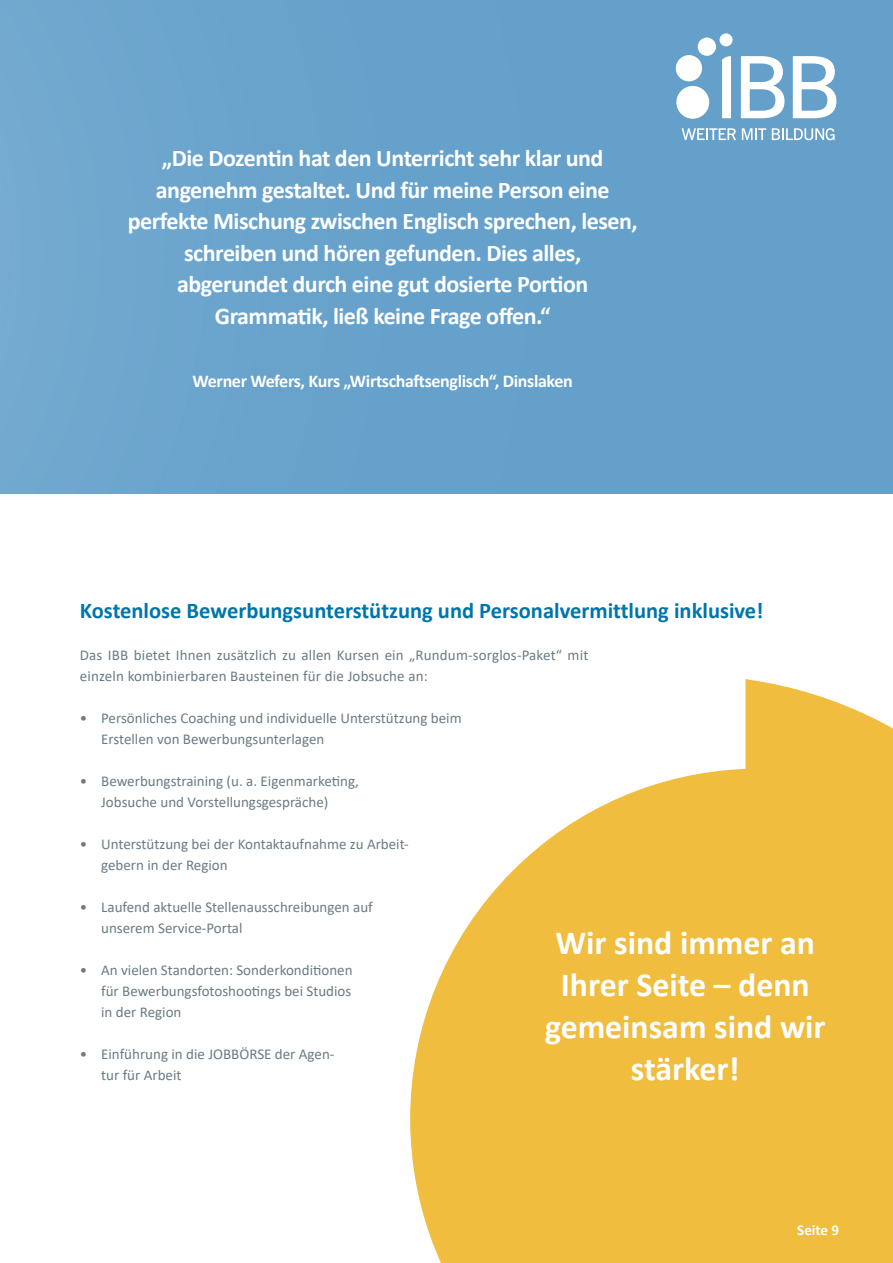
<style>
.page{position:relative;width:893px;height:1263px;background:#fff}
.page>*{position:absolute;margin:0;border:0;box-sizing:border-box;transform-origin:0 0}
.t1{font:700 33.9px/42px "Calibri";color:#fff;text-align:center}
.t2{font:700 24px/31.5px "Calibri";letter-spacing:-.02em;color:#fff;text-align:center}
.t3{font:700 22.5px "Calibri";color:#0075aa}
.t4{font:700 18px "Calibri";letter-spacing:-.02em;color:#fff}
.t5{font:15px/21px "Calibri";color:#6b7b84}
.t6{font:700 15px "Calibri";color:#fff}
</style>
<div class="page">
<img style="left:0;top:0;width:893px;height:493px">
<svg style="left:722px;top:56px;width:9px;height:62px"></svg>
<svg style="left:682px;top:128px;width:54px;height:12px"></svg>
<svg style="left:742px;top:128px;width:24px;height:12px"></svg>
<svg style="left:772px;top:128px;width:63px;height:12px"></svg>
<svg style="left:741px;top:56px;width:43px;height:62px"></svg>
<svg style="left:793px;top:56px;width:43px;height:62px"></svg>
<div style="left:676px;top:86px;width:33px;height:33px;background:#fff;border-radius:50%"></div>
<div style="left:676px;top:55px;width:26px;height:26px;background:#fff;border-radius:50%"></div>
<div style="left:698px;top:38px;width:18px;height:18px;background:#fff;border-radius:50%"></div>
<div style="left:720px;top:33px;width:13px;height:13px;background:#fff;border-radius:50%"></div>
<svg style="left:410px;top:679px;width:483px;height:584px;fill:#f0bd3f"></svg>
<p class="t2" style="left:128px;top:142px;width:511px">„Die Dozentin hat den Unterricht sehr klar und angenehm gestaltet. Und für meine Person eine perfekte Mischung zwischen Englisch sprechen, lesen, schreiben und hören gefunden. Dies alles, abgerundet durch eine gut dosierte Portion Grammatik, ließ keine Frage offen.“</p>
<p class="t4" style="left:193px;top:368px;width:382px">Werner Wefers, Kurs „Wirtschaftsenglisch“, Dinslaken</p>
<h3 class="t3" style="left:80px;top:594px;width:685px">Kostenlose Bewerbungsunterstützung und Personalvermittlung inklusive!</h3>
<p class="t5" style="left:80px;top:644px;width:510px">Das IBB bietet Ihnen zusätzlich zu allen Kursen ein „Rundum-sorglos-Paket“ mit einzeln kombinierbaren Bausteinen für die Jobsuche an:</p>
<p class="t5" style="left:101px;top:707px;width:362px;text-indent:-21px">• Persönliches Coaching und individuelle Unterstützung beim<br>Erstellen von Bewerbungsunterlagen</p>
<p class="t5" style="left:101px;top:770px;width:259px;text-indent:-21px">• Bewerbungstraining (u. a. Eigenmarketing,<br>Jobsuche und Vorstellungsgespräche)</p>
<p class="t5" style="left:101px;top:833px;width:309px;text-indent:-21px">• Unterstützung bei der Kontaktaufnahme zu Arbeit&shy;gebern in der Region</p>
<p class="t5" style="left:101px;top:896px;width:273px;text-indent:-21px">• Laufend aktuelle Stellenausschreibungen auf unserem Service-Portal</p>
<p class="t5" style="left:101px;top:959px;width:253px;text-align:justify;text-indent:-21px">• An vielen Standorten: Sonderkonditionen für Bewerbungsfotoshootings bei Studios in der Region</p>
<p class="t5" style="left:101px;top:1043px;width:235px;text-indent:-21px">• Einführung in die JOBBÖRSE der Agen&shy;tur für Arbeit</p>
<h1 class="t1" style="left:545px;top:921px;width:282px">Wir sind immer an<br>Ihrer Seite – denn gemeinsam sind wir stärker!</h1>
<p class="t6" style="left:797px;top:1219px;width:43px">Seite 9</p>
</div>
